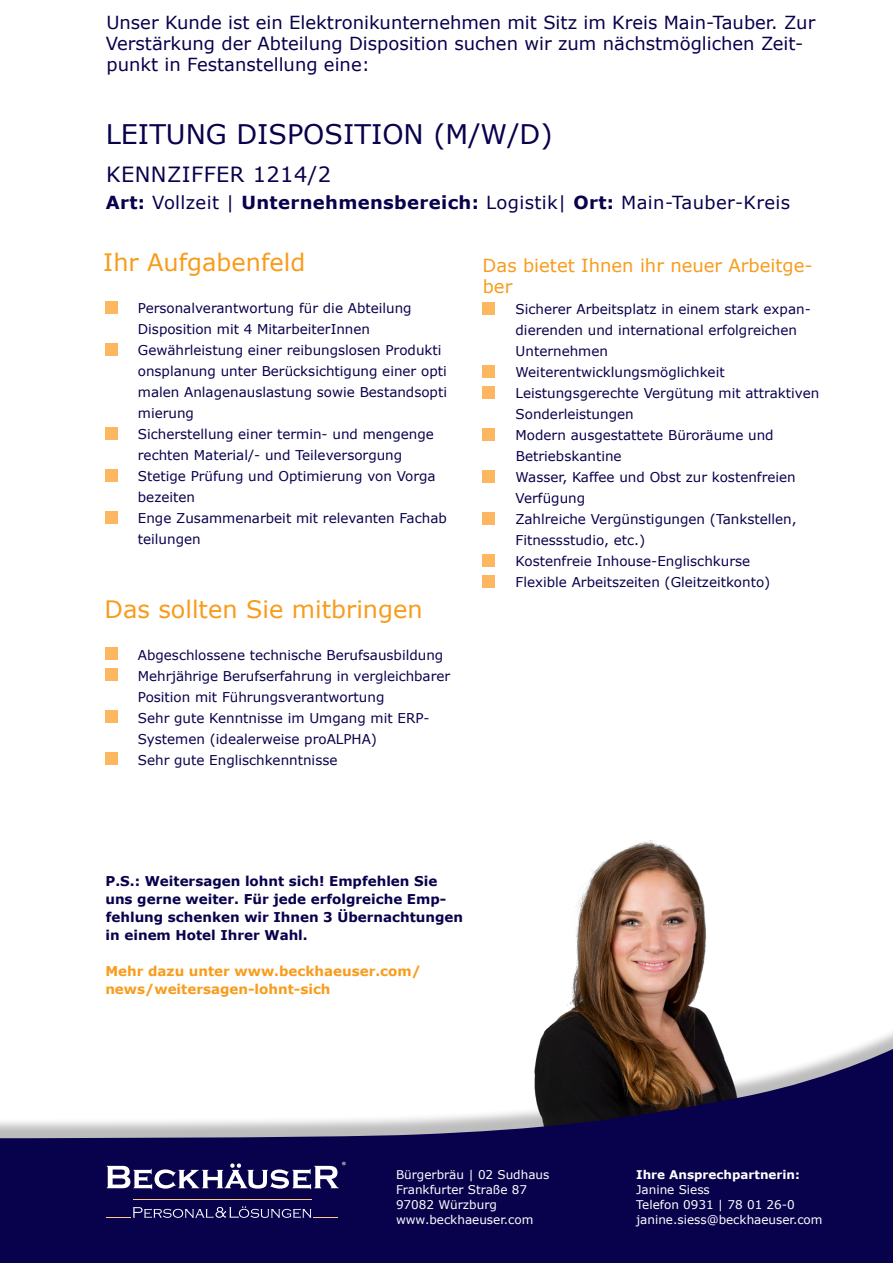
<style>
.page{position:relative;width:893px;height:1263px;background:#fff}
.page>*{position:absolute;margin:0;border:0;box-sizing:border-box;transform-origin:0 0}
.t1{font:27px "Verdana";color:#08014c}
.t2{font:24px "Verdana";color:#f89c1c}
.t3{font:21px "Verdana";letter-spacing:.02em;color:#08014c}
.t4{font:18px/21px "Verdana";color:#08014c}
.t5{font:18px "Verdana";letter-spacing:.02em;color:#08014c}
.t6{font:18px/21px "Verdana";color:#f89c1c}
.t7{font:13.5px/21px "Verdana";color:#08014c}
.t8{font:700 13.5px/18px "Verdana";color:#08014c}
.t9{font:700 13.5px/18px "Verdana";color:#f89c1c}
.t10{font:12px "Verdana";color:#fff}
.t11{font:700 12px "Verdana";color:#fff}
.t12{font:10.5px "Myriad Pro";color:#fff}
.s1{font-weight:700}
</style>
<div class="page">
<img style="left:553px;top:840px;width:158px;height:183px">
<div style="left:0;top:1023px;width:893px;height:240px;background:#231f20;opacity:.3"></div>
<svg style="left:0;top:1043px;width:893px;height:220px;fill:#08014c"></svg>
<svg style="left:107px;top:1163px;width:232px;height:26px"></svg>
<hr style="left:133px;top:1199px;width:178px;height:1px;background:#fdcb8a">
<svg style="left:106px;top:1206px;width:232px;height:12px;background:#342e6a"></svg>
<div style="left:105px;top:301px;width:12px;height:12px;background:#fcb760"></div>
<div style="left:105px;top:343px;width:12px;height:12px;background:#fcb760"></div>
<div style="left:105px;top:427px;width:12px;height:12px;background:#fcb760"></div>
<div style="left:105px;top:469px;width:12px;height:12px;background:#fcb760"></div>
<div style="left:105px;top:511px;width:12px;height:12px;background:#fcb760"></div>
<div style="left:105px;top:647px;width:12px;height:13px;background:#fcb760"></div>
<div style="left:105px;top:668px;width:12px;height:13px;background:#fcb760"></div>
<div style="left:105px;top:710px;width:12px;height:13px;background:#fcb760"></div>
<div style="left:105px;top:752px;width:12px;height:13px;background:#fcb760"></div>
<div style="left:483px;top:302px;width:12px;height:12px;background:#fcb760"></div>
<div style="left:483px;top:365px;width:12px;height:12px;background:#fcb760"></div>
<div style="left:483px;top:386px;width:12px;height:12px;background:#fcb760"></div>
<div style="left:483px;top:428px;width:12px;height:12px;background:#fcb760"></div>
<div style="left:483px;top:470px;width:12px;height:12px;background:#fcb760"></div>
<div style="left:483px;top:512px;width:12px;height:12px;background:#fcb760"></div>
<div style="left:483px;top:554px;width:12px;height:12px;background:#fcb760"></div>
<div style="left:483px;top:575px;width:12px;height:12px;background:#fcb760"></div>
<p class="t4" style="left:106px;top:12px;width:711px">Unser Kunde ist ein Elektronikunternehmen mit Sitz im Kreis Main-Tauber. Zur<br>Verstärkung der Abteilung Disposition suchen wir zum nächstmöglichen Zeit&shy;punkt in Festanstellung eine:</p>
<p class="t1" style="left:106px;top:117px;width:448px">LEITUNG DISPOSITION (M/W/D)</p>
<p class="t3" style="left:106px;top:161px;width:226px">KENNZIFFER 1214/2</p>
<p class="t5" style="left:106px;top:191px;width:686px"><span class="s1">Art:</span> Vollzeit | <span class="s1">Unternehmensbereich:</span> Logistik| <span class="s1">Ort:</span> Main-Tauber-Kreis</p>
<p class="t2" style="left:103px;top:247px;width:204px">Ihr Aufgabenfeld</p>
<p class="t7" style="left:138px;top:298px;width:275px">Personalverantwortung für die Abteilung<br>Disposition mit 4 MitarbeiterInnen</p>
<p class="t7" style="left:138px;top:340px;width:311px">Gewährleistung einer reibungslosen Produkti onsplanung unter Berücksichtigung einer opti malen Anlagenauslastung sowie Bestandsopti mierung</p>
<p class="t7" style="left:138px;top:424px;width:298px">Sicherstellung einer termin- und mengenge rechten Material/- und Teileversorgung</p>
<p class="t7" style="left:138px;top:466px;width:299px">Stetige Prüfung und Optimierung von Vorga bezeiten</p>
<p class="t7" style="left:138px;top:508px;width:310px">Enge Zusammenarbeit mit relevanten Fachab teilungen</p>
<p class="t2" style="left:104px;top:594px;width:320px">Das sollten Sie mitbringen</p>
<p class="t7" style="left:138px;top:645px;width:307px">Abgeschlossene technische Berufsausbildung</p>
<p class="t7" style="left:138px;top:666px;width:314px">Mehrjährige Berufserfahrung in vergleichbarer<br>Position mit Führungsverantwortung</p>
<p class="t7" style="left:138px;top:708px;width:293px">Sehr gute Kenntnisse im Umgang mit ERP-<br>Systemen (idealerweise proALPHA)</p>
<p class="t7" style="left:138px;top:750px;width:201px">Sehr gute Englischkenntnisse</p>
<p class="t6" style="left:483px;top:256px;width:331px">Das bietet Ihnen ihr neuer Arbeitge&shy;ber</p>
<p class="t7" style="left:516px;top:299px;width:297px">Sicherer Arbeitsplatz in einem stark expan&shy;dierenden und international erfolgreichen<br>Unternehmen</p>
<p class="t7" style="left:516px;top:362px;width:211px">Weiterentwicklungsmöglichkeit</p>
<p class="t7" style="left:516px;top:383px;width:305px">Leistungsgerechte Vergütung mit attraktiven<br>Sonderleistungen</p>
<p class="t7" style="left:516px;top:425px;width:260px">Modern ausgestattete Büroräume und</p>
<p class="t7" style="left:516px;top:446px;width:107px">Betriebskantine</p>
<p class="t7" style="left:516px;top:467px;width:282px">Wasser, Kaffee und Obst zur kostenfreien<br>Verfügung</p>
<p class="t7" style="left:516px;top:509px;width:283px">Zahlreiche Vergünstigungen (Tankstellen,<br>Fitnessstudio, etc.)</p>
<p class="t7" style="left:516px;top:551px;width:236px">Kostenfreie Inhouse-Englischkurse</p>
<p class="t7" style="left:516px;top:572px;width:256px">Flexible Arbeitszeiten (Gleitzeitkonto)</p>
<p class="t8" style="left:105px;top:872px;width:359px">P.S.: Weitersagen lohnt sich! Empfehlen Sie uns gerne weiter. Für jede erfolgreiche Emp&shy;fehlung schenken wir Ihnen 3 Übernachtungen in einem Hotel Ihrer Wahl.</p>
<p class="t9" style="left:105px;top:962px;width:317px">Mehr dazu unter www.beckhaeuser.com/ news/weitersagen-lohnt-sich</p>
<p class="t12" style="left:342px;top:1159px;width:6px">®</p>
<p class="t10" style="left:396px;top:1166px;width:155px">Bürgerbräu | 02 Sudhaus</p>
<p class="t10" style="left:396px;top:1181px;width:132px">Frankfurter Straße 87</p>
<p class="t10" style="left:396px;top:1196px;width:102px">97082 Würzburg</p>
<p class="t10" style="left:396px;top:1211px;width:139px">www.beckhaeuser.com</p>
<p class="t11" style="left:636px;top:1166px;width:165px">Ihre Ansprechpartnerin:</p>
<p class="t10" style="left:636px;top:1181px;width:75px">Janine Siess</p>
<p class="t10" style="left:636px;top:1196px;width:160px">Telefon 0931 | 78 01 26-0</p>
<p class="t10" style="left:636px;top:1211px;width:188px">janine.siess@beckhaeuser.com</p>
</div>
